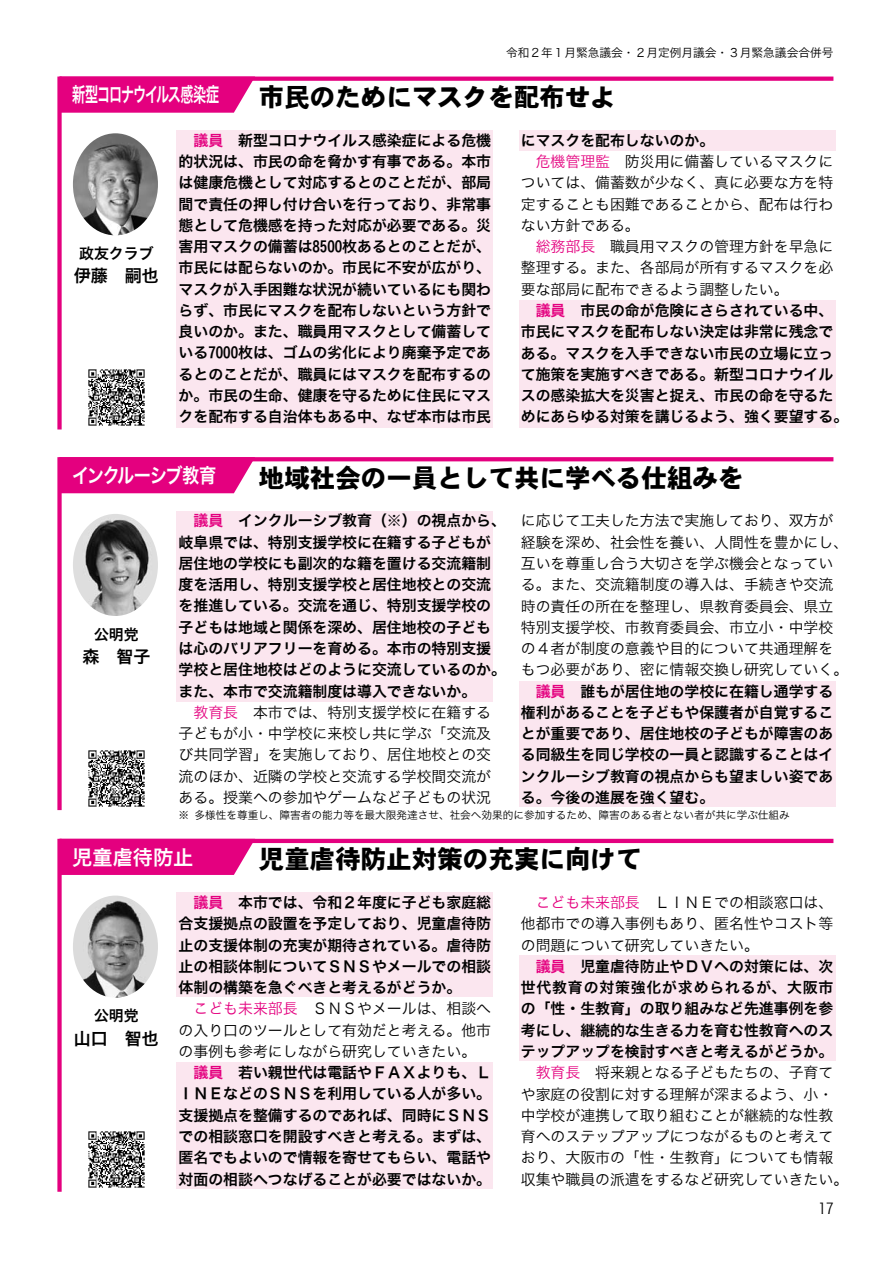
<style>
.page{position:relative;width:893px;height:1263px;background:#fff}
.page>*{position:absolute;margin:0;border:0;box-sizing:border-box;transform-origin:0 0}
.t1{font:25.5px "DFHS Gothic W9 WIN RKSJ H";color:#000}
.t2{font:20.25px "Hiragino Kaku W6 90 ms RKSJ H";letter-spacing:-.085em;color:#fff;scale:.65 1}
.t3{font:20.25px "Hiragino Kaku W6 90 ms RKSJ H";letter-spacing:-.08em;color:#fff;scale:.85 1}
.t4{font:20.25px "Hiragino Kaku W6 90 ms RKSJ H";letter-spacing:-.06em;color:#fff}
.t5{font:16.95px "Hiragino Kaku W6 90 ms RKSJ H";color:#000}
.t6{font:14.85px/21.3px "Hiragino Kaku W6 90 ms RKSJ H";color:#000;text-align:justify}
.t7{font:14.85px/21.3px "Hiragino Kaku W3 90 ms RKSJ H";color:#000;text-align:justify}
.t8{font:11.7px "Hiragino Kaku W3 90 ms RKSJ H";color:#000}
.t9{font:10.65px "Hiragino Kaku W3 90 ms RKSJ H";color:#000}
.s1{color:#e4007f}
</style>
<div class="page">
<div style="left:519px;top:300px;width:317px;height:127px;background:#fbe6ef"></div>
<div style="left:176px;top:892px;width:317px;height:105px;background:#fbe6ef"></div>
<div style="left:519px;top:955px;width:317px;height:106px;background:#fbe6ef"></div>
<div style="left:176px;top:1062px;width:317px;height:126px;background:#fbe6ef"></div>
<div style="left:519px;top:681px;width:317px;height:126px;background:#fbe6ef"></div>
<div style="left:176px;top:511px;width:317px;height:190px;background:#fbe6ef"></div>
<div style="left:519px;top:130px;width:317px;height:20px;background:#fbe6ef"></div>
<div style="left:176px;top:130px;width:317px;height:297px;background:#fbe6ef"></div>
<hr style="left:60px;top:839px;width:773px;height:4px;background:#e4007f">
<svg style="left:255px;top:77px;width:578px;height:4px;background:#e50c85"></svg>
<svg style="left:62px;top:77px;width:193px;height:36px;background:#e50f86"></svg>
<div style="left:57px;top:77px;width:5px;height:352px;background:#e4007f"></div>
<img style="left:73px;top:133px;width:85px;height:102px">
<svg style="left:255px;top:457px;width:578px;height:4px;background:#e40883"></svg>
<div style="left:62px;top:457px;width:193px;height:36px;background:#e4007f"></div>
<div style="left:57px;top:457px;width:5px;height:353px;background:#e4007f"></div>
<img style="left:73px;top:514px;width:85px;height:102px">
<svg style="left:62px;top:843px;width:193px;height:32px;background:#e50f86"></svg>
<div style="left:57px;top:839px;width:5px;height:353px;background:#e4007f"></div>
<img style="left:73px;top:895px;width:85px;height:103px">
<img style="left:88px;top:369px;width:57px;height:57px">
<img style="left:88px;top:750px;width:57px;height:57px">
<img style="left:88px;top:1131px;width:57px;height:57px">
<h2 class="t2" style="left:72px;top:84px;width:227px">新型コロナウイルス感染症</h2>
<p class="t8" style="left:506px;top:47px;width:329px">令和２年１月緊急議会・２月定例月議会・３月緊急議会合併号</p>
<h1 class="t1" style="left:259px;top:84px;width:359px">市民のためにマスクを配布せよ</h1>
<p class="t6" style="left:79px;top:243px;width:76px">政友クラブ</p>
<p class="t5" style="left:74px;top:267px;width:87px">伊藤　嗣也</p>
<p class="t6" style="left:179px;top:130px;width:314px;text-indent:15px"><span class="s1">議員</span>　新型コロナウイルス感染症による危機的状況は、市民の命を脅かす有事である。本市は健康危機として対応するとのことだが、部局間で責任の押し付け合いを行っており、非常事態として危機感を持った対応が必要である。災害用マスクの備蓄は8500枚あるとのことだが、市民には配らないのか。市民に不安が広がり、マスクが入手困難な状況が続いているにも関わらず、市民にマスクを配布しないという方針で良いのか。また、職員用マスクとして備蓄している7000枚は、ゴムの劣化により廃棄予定であるとのことだが、職員にはマスクを配布するのか。市民の生命、健康を守るために住民にマスクを配布する自治体もある中、なぜ本市は市民</p>
<p class="t6" style="left:521px;top:130px;width:195px">にマスクを配布しないのか。</p>
<p class="t7" style="left:521px;top:151px;width:314px;text-indent:15px"><span class="s1">危機管理監</span>　防災用に備蓄しているマスクについては、備蓄数が少なく、真に必要な方を特定することも困難であることから、配布は行わない方針である。</p>
<p class="t7" style="left:521px;top:237px;width:314px;text-indent:15px"><span class="s1">総務部長</span>　職員用マスクの管理方針を早急に整理する。また、各部局が所有するマスクを必要な部局に配布できるよう調整したい。</p>
<p class="t6" style="left:521px;top:300px;width:329px;text-align:left;text-indent:15px"><span class="s1">議員</span>　市民の命が危険にさらされている中、市民にマスクを配布しない決定は非常に残念である。マスクを入手できない市民の立場に立って施策を実施すべきである。新型コロナウイルスの感染拡大を災害と捉え、市民の命を守るためにあらゆる対策を講じるよう、強く要望する。</p>
<h2 class="t3" style="left:72px;top:465px;width:171px">インクルーシブ教育</h2>
<p class="t6" style="left:179px;top:511px;width:329px;text-align:left"><span class="s1">　議員</span>　インクルーシブ教育（※）の視点から、岐阜県では、特別支援学校に在籍する子どもが居住地の学校にも副次的な籍を置ける交流籍制度を活用し、特別支援学校と居住地校との交流を推進している。交流を通じ、特別支援学校の子どもは地域と関係を深め、居住地校の子どもは心のバリアフリーを育める。本市の特別支援学校と居住地校はどのように交流しているのか。また、本市で交流籍制度は導入できないか。</p>
<p class="t7" style="left:179px;top:702px;width:314px;text-indent:15px"><span class="s1">教育長</span>　本市では、特別支援学校に在籍する子どもが小・中学校に来校し共に学ぶ「交流及び共同学習」を実施しており、居住地校との交流のほか、近隣の学校と交流する学校間交流がある。授業への参加やゲームなど子どもの状況</p>
<h1 class="t1" style="left:259px;top:465px;width:486px">地域社会の一員として共に学べる仕組みを</h1>
<p class="t7" style="left:521px;top:511px;width:329px;text-align:left">に応じて工夫した方法で実施しており、双方が経験を深め、社会性を養い、人間性を豊かにし、互いを尊重し合う大切さを学ぶ機会となっている。また、交流籍制度の導入は、手続きや交流時の責任の所在を整理し、県教育委員会、県立特別支援学校、市教育委員会、市立小・中学校の４者が制度の意義や目的について共通理解をもつ必要があり、密に情報交換し研究していく。</p>
<p class="t6" style="left:521px;top:681px;width:314px"><span class="s1">　議員</span>　誰もが居住地の学校に在籍し通学する権利があることを子どもや保護者が自覚することが重要であり、居住地校の子どもが障害のある同級生を同じ学校の一員と認識することはインクルーシブ教育の視点からも望ましい姿である。今後の進展を強く望む。</p>
<p class="t6" style="left:94px;top:624px;width:46px">公明党</p>
<p class="t5" style="left:82px;top:648px;width:70px">森　智子</p>
<p class="t9" style="left:179px;top:809px;width:613px">※ 多様性を尊重し、障害者の能力等を最大限発達させ、社会へ効果的に参加するため、障害のある者とない者が共に学ぶ仕組み</p>
<h2 class="t4" style="left:72px;top:847px;width:123px">児童虐待防止</h2>
<p class="t6" style="left:179px;top:892px;width:314px;text-indent:15px"><span class="s1">議員</span>　本市では、令和２年度に子ども家庭総合支援拠点の設置を予定しており、児童虐待防止の支援体制の充実が期待されている。虐待防止の相談体制についてＳＮＳやメールでの相談体制の構築を急ぐべきと考えるがどうか。</p>
<p class="t7" style="left:179px;top:999px;width:314px;text-indent:15px"><span class="s1">こども未来部長</span>　ＳＮＳやメールは、相談への入り口のツールとして有効だと考える。他市の事例も参考にしながら研究していきたい。</p>
<p class="t6" style="left:179px;top:1062px;width:314px"><span class="s1">　議員</span>　若い親世代は電話やＦＡＸよりも、ＬＩＮＥなどのＳＮＳを利用している人が多い。支援拠点を整備するのであれば、同時にＳＮＳでの相談窓口を開設すべきと考える。まずは、匿名でもよいので情報を寄せてもらい、電話や対面の相談へつなげることが必要ではないか。</p>
<h1 class="t1" style="left:259px;top:846px;width:384px">児童虐待防止対策の充実に向けて</h1>
<p class="t7" style="left:521px;top:892px;width:314px;text-indent:15px"><span class="s1">こども未来部長</span>　ＬＩＮＥでの相談窓口は、他都市での導入事例もあり、匿名性やコスト等の問題について研究していきたい。</p>
<p class="t6" style="left:521px;top:956px;width:314px;text-indent:15px"><span class="s1">議員</span>　児童虐待防止やＤＶへの対策には、次世代教育の対策強化が求められるが、大阪市の「性・生教育」の取り組みなど先進事例を参考にし、継続的な生きる力を育む性教育へのステップアップを検討すべきと考えるがどうか。</p>
<p class="t7" style="left:521px;top:1062px;width:329px;text-align:left;text-indent:15px"><span class="s1">教育長</span>　将来親となる子どもたちの、子育てや家庭の役割に対する理解が深まるよう、小・中学校が連携して取り組むことが継続的な性教育へのステップアップにつながるものと考えており、大阪市の「性・生教育」についても情報収集や職員の派遣をするなど研究していきたい。</p>
<p class="t6" style="left:94px;top:1006px;width:46px">公明党</p>
<p class="t5" style="left:74px;top:1029px;width:87px">山口　智也</p>
<p class="t7" style="left:819px;top:1199px;width:16px">17</p>
</div>
